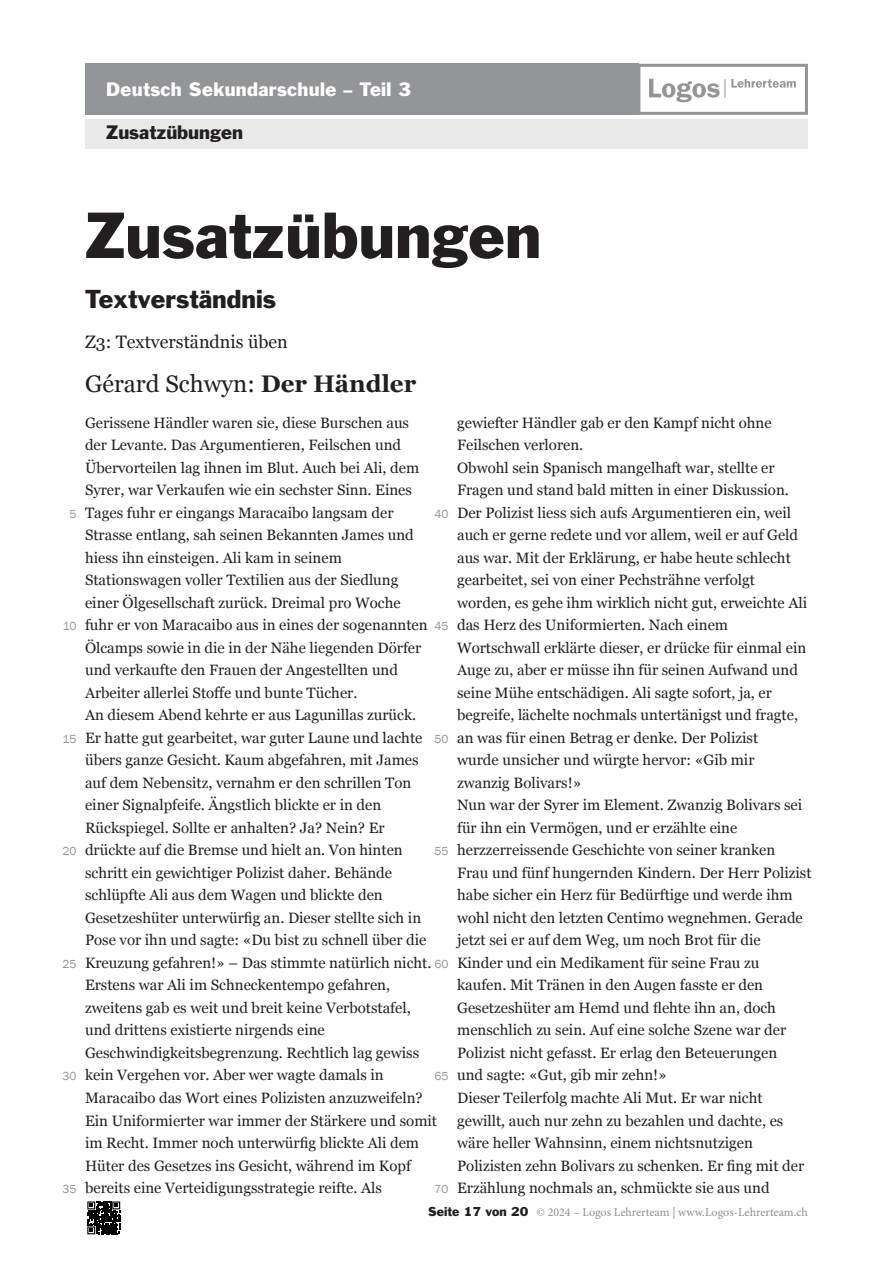
<style>
.page{position:relative;width:893px;height:1263px;background:#fff}
.page>*{position:absolute;margin:0;border:0;box-sizing:border-box;transform-origin:0 0}
.t1{font:60px "Franklin Gothic Std";color:#231f20}
.t2{font:24px "Georgia";color:#231f20}
.t3{font:24px "Franklin Gothic Std";color:#231f20}
.t4{font:18px "Franklin Gothic Std";letter-spacing:.015em;color:#fff}
.t5{font:18px "Georgia";color:#231f20}
.t6{font:18px "Franklin Gothic Std";color:#231f20}
.t7{font:15px/22.5px "Georgia";color:#231f20}
.t8{font:12px "Minion Pro";color:#918f8f}
.t9{font:12px "Franklin Gothic";color:#939598}
.s1{font-weight:700}
.s2{font-family:"Franklin Gothic Std";color:#231f20}
</style>
<div class="page">
<svg style="left:87px;top:1201px;width:34px;height:34px"></svg>
<svg style="left:87px;top:1201px;width:33px;height:33px"></svg>
<div style="left:85px;top:64px;width:554px;height:51px;background:#939598"></div>
<svg style="left:649px;top:79px;width:147px;height:23px"></svg>
<div style="left:637px;top:64px;width:171px;height:51px;border:3px solid #939598"></div>
<div style="left:85px;top:119px;width:723px;height:30px;background:#e9e9e9"></div>
<p class="t4" style="left:106px;top:82px;width:307px">Deutsch Sekundarschule – Teil 3</p>
<p class="t6" style="left:106px;top:126px;width:138px">Zusatzübungen</p>
<h1 class="t1" style="left:85px;top:213px;width:458px">Zusatzübungen</h1>
<h2 class="t3" style="left:85px;top:290px;width:193px">Textverständnis</h2>
<p class="t5" style="left:85px;top:334px;width:204px">Z3: Textverständnis üben</p>
<h2 class="t2" style="left:85px;top:374px;width:333px">Gérard Schwyn: <span class="s1">Der Händler</span></h2>
<p class="t9" style="left:69px;top:509px;width:9px">5</p>
<p class="t9" style="left:63px;top:622px;width:15px">10</p>
<p class="t9" style="left:63px;top:734px;width:15px">15</p>
<p class="t9" style="left:62px;top:847px;width:16px">20</p>
<p class="t9" style="left:62px;top:959px;width:16px">25</p>
<p class="t9" style="left:62px;top:1072px;width:16px">30</p>
<p class="t9" style="left:62px;top:1184px;width:16px">35</p>
<p class="t7" style="left:85px;top:413px;width:354px">Gerissene Händler waren sie, diese Burschen aus<br>der Levante. Das Argumentieren, Feilschen und Übervorteilen lag ihnen im Blut. Auch bei Ali, dem Syrer, war Verkaufen wie ein sechster Sinn. Eines Tages fuhr er eingangs Maracaibo langsam der Strasse entlang, sah seinen Bekannten James und hiess ihn einsteigen. Ali kam in seinem Stationswagen voller Textilien aus der Siedlung<br>einer Ölgesellschaft zurück. Dreimal pro Woche<br>fuhr er von Maracaibo aus in eines der sogenannten Ölcamps sowie in die in der Nähe liegenden Dörfer und verkaufte den Frauen der Angestellten und Arbeiter allerlei Stoffe und bunte Tücher.<br>An diesem Abend kehrte er aus Lagunillas zurück.<br>Er hatte gut gearbeitet, war guter Laune und lachte übers ganze Gesicht. Kaum abgefahren, mit James auf dem Nebensitz, vernahm er den schrillen Ton einer Signalpfeife. Ängstlich blickte er in den Rückspiegel. Sollte er anhalten? Ja? Nein? Er drückte auf die Bremse und hielt an. Von hinten schritt ein gewichtiger Polizist daher. Behände schlüpfte Ali aus dem Wagen und blickte den Gesetzeshüter unterwürfig an. Dieser stellte sich in Pose vor ihn und sagte: «Du bist zu schnell über die Kreuzung gefahren!» – Das stimmte natürlich nicht.<br>Erstens war Ali im Schneckentempo gefahren, zweitens gab es weit und breit keine Verbotstafel, und drittens existierte nirgends eine Geschwindigkeitsbegrenzung. Rechtlich lag gewiss kein Vergehen vor. Aber wer wagte damals in Maracaibo das Wort eines Polizisten anzuzweifeln?<br>Ein Uniformierter war immer der Stärkere und somit im Recht. Immer noch unterwürfig blickte Ali dem Hüter des Gesetzes ins Gesicht, während im Kopf bereits eine Verteidigungsstrategie reifte. Als</p>
<p class="t7" style="left:457px;top:413px;width:356px">gewiefter Händler gab er den Kampf nicht ohne Feilschen verloren.<br>Obwohl sein Spanisch mangelhaft war, stellte er Fragen und stand bald mitten in einer Diskussion.<br>Der Polizist liess sich aufs Argumentieren ein, weil auch er gerne redete und vor allem, weil er auf Geld aus war. Mit der Erklärung, er habe heute schlecht gearbeitet, sei von einer Pechsträhne verfolgt worden, es gehe ihm wirklich nicht gut, erweichte Ali das Herz des Uniformierten. Nach einem Wortschwall erklärte dieser, er drücke für einmal ein Auge zu, aber er müsse ihn für seinen Aufwand und seine Mühe entschädigen. Ali sagte sofort, ja, er begreife, lächelte nochmals untertänigst und fragte, an was für einen Betrag er denke. Der Polizist<br>wurde unsicher und würgte hervor: «Gib mir<br>zwanzig Bolivars!»<br>Nun war der Syrer im Element. Zwanzig Bolivars sei für ihn ein Vermögen, und er erzählte eine herzzerreissende Geschichte von seiner kranken<br>Frau und fünf hungernden Kindern. Der Herr Polizist habe sicher ein Herz für Bedürftige und werde ihm wohl nicht den letzten Centimo wegnehmen. Gerade jetzt sei er auf dem Weg, um noch Brot für die<br>Kinder und ein Medikament für seine Frau zu kaufen. Mit Tränen in den Augen fasste er den Gesetzeshüter am Hemd und flehte ihn an, doch menschlich zu sein. Auf eine solche Szene war der Polizist nicht gefasst. Er erlag den Beteuerungen<br>und sagte: «Gut, gib mir zehn!»<br>Dieser Teilerfolg machte Ali Mut. Er war nicht gewillt, auch nur zehn zu bezahlen und dachte, es wäre heller Wahnsinn, einem nichtsnutzigen Polizisten zehn Bolivars zu schenken. Er fing mit der Erzählung nochmals an, schmückte sie aus und</p>
<p class="t9" style="left:435px;top:509px;width:16px">40</p>
<p class="t9" style="left:435px;top:622px;width:16px">45</p>
<p class="t9" style="left:435px;top:734px;width:16px">50</p>
<p class="t9" style="left:435px;top:847px;width:16px">55</p>
<p class="t9" style="left:435px;top:959px;width:16px">60</p>
<p class="t9" style="left:435px;top:1072px;width:16px">65</p>
<p class="t9" style="left:435px;top:1184px;width:16px">70</p>
<p class="t8" style="left:428px;top:1207px;width:381px"><span class="s2">Seite 17 von 20</span> © 2024 – Logos Lehrerteam | www.Logos-Lehrerteam.ch</p>
</div>
